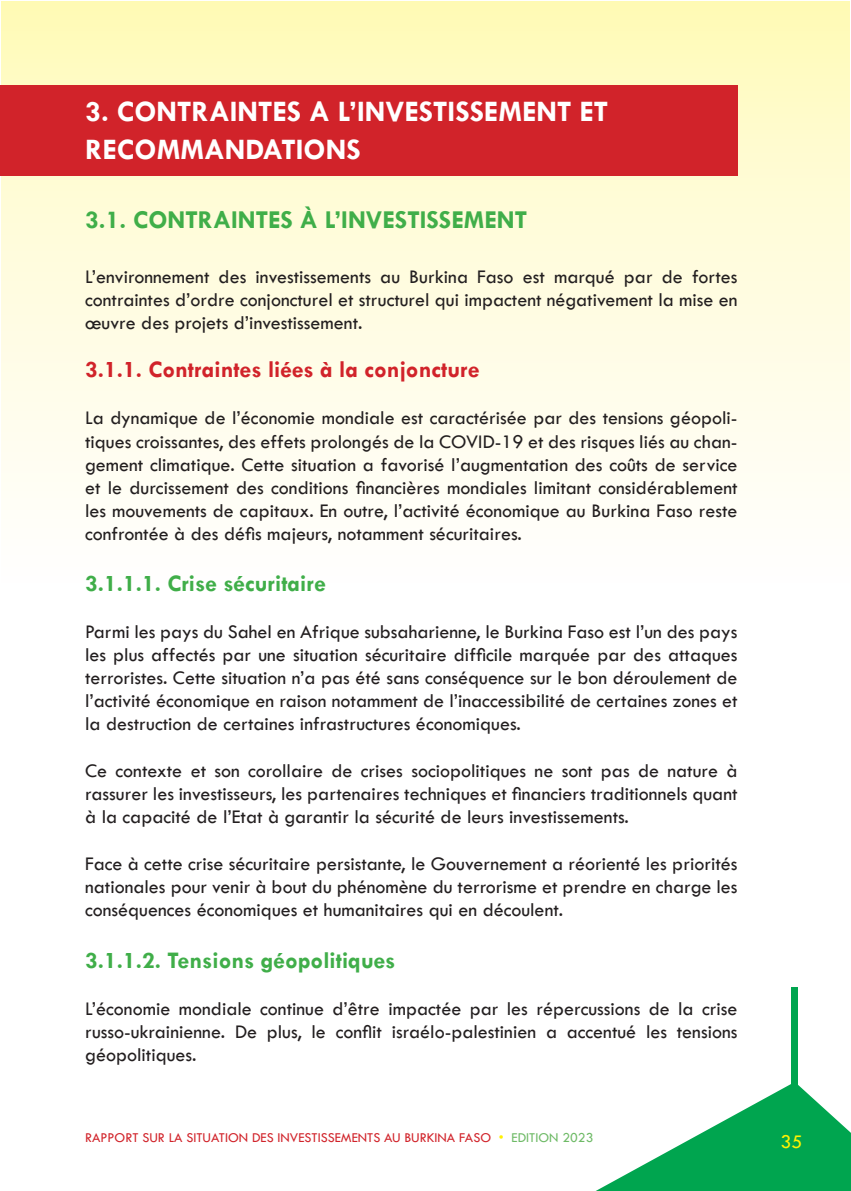
<style>
.page{position:relative;width:851px;height:1191px;background:#fff}
.page>*{position:absolute;margin:0;border:0;box-sizing:border-box;transform-origin:0 0}
.Toc_1{font:700 30px/38px "Tw Cen";color:#fff}
.t1{font:700 26px "Tw Cen";color:#40ae49}
.t2{font:700 24px "Tw Cen";color:#40ae49}
.List_Paragraph{font:700 24px "Tw Cen";color:#d1232a}
.t3{font:20px/23px "Tw Cen";color:#231f20;text-align:justify}
.t4{font:20px "Tw Cen";color:#fff101}
.t5{font:14px "Tw Cen";color:#d1232a}
.s1{color:#fff101}
.s2{color:#6eba66}
</style>
<div class="page">
<div style="left:791px;top:986px;width:6px;height:124px;background:#00a54f"></div>
<svg style="left:596px;top:1082px;width:254px;height:109px"></svg>
<div style="left:1px;top:1px;width:848px;height:583px;background:linear-gradient(to bottom,#fff9ba,#fff)"></div>
<div style="left:0;top:85px;width:737px;height:91px;background:#d1232a"></div>
<p class="Toc_1" style="left:85px;top:92px;width:524px">3. CONTRAINTES A L’INVESTISSEMENT ET<br>RECOMMANDATIONS</p>
<p class="t1" style="left:85px;top:204px;width:443px">3.1. CONTRAINTES À L’INVESTISSEMENT</p>
<p class="t3" style="left:85px;top:265px;width:653px">L’environnement des investissements au Burkina Faso est marqué par de fortes contraintes d’ordre conjoncturel et structurel qui impactent négativement la mise en œuvre des projets d’investissement.</p>
<p class="List_Paragraph" style="left:85px;top:355px;width:396px">3.1.1. Contraintes liées à la conjoncture</p>
<p class="t3" style="left:85px;top:406px;width:653px">La dynamique de l’économie mondiale est caractérisée par des tensions géopoli&shy;tiques croissantes, des effets prolongés de la COVID-19 et des risques liés au chan&shy;gement climatique. Cette situation a favorisé l’augmentation des coûts de service et le durcissement des conditions financières mondiales limitant considérablement les mouvements de capitaux. En outre, l’activité économique au Burkina Faso reste confrontée à des défis majeurs, notamment sécuritaires.</p>
<p class="t2" style="left:85px;top:569px;width:242px">3.1.1.1. Crise sécuritaire</p>
<p class="t3" style="left:85px;top:620px;width:653px">Parmi les pays du Sahel en Afrique subsaharienne, le Burkina Faso est l’un des pays les plus affectés par une situation sécuritaire difficile marquée par des attaques terroristes. Cette situation n’a pas été sans conséquence sur le bon déroulement de l’activité économique en raison notamment de l’inaccessibilité de certaines zones et la destruction de certaines infrastructures économiques.</p>
<p class="t3" style="left:85px;top:759px;width:653px">Ce contexte et son corollaire de crises sociopolitiques ne sont pas de nature à rassurer les investisseurs, les partenaires techniques et financiers traditionnels quant à la capacité de l’Etat à garantir la sécurité de leurs investissements.</p>
<p class="t3" style="left:85px;top:852px;width:653px">Face à cette crise sécuritaire persistante, le Gouvernement a réorienté les priorités nationales pour venir à bout du phénomène du terrorisme et prendre en charge les conséquences économiques et humanitaires qui en découlent.</p>
<p class="t2" style="left:85px;top:946px;width:312px">3.1.1.2. Tensions géopolitiques</p>
<p class="t3" style="left:85px;top:997px;width:653px">L’économie mondiale continue d’être impactée par les répercussions de la crise russo-ukrainienne. De plus, le conflit israélo-palestinien a accentué les tensions géopolitiques.</p>
<p class="t5" style="left:85px;top:1128px;width:509px">RAPPORT SUR LA SITUATION DES INVESTISSEMENTS AU BURKINA FASO <span class="s1">•</span> <span class="s2">EDITION 2023</span></p>
<p class="t4" style="left:780px;top:1130px;width:24px">35</p>
</div>
